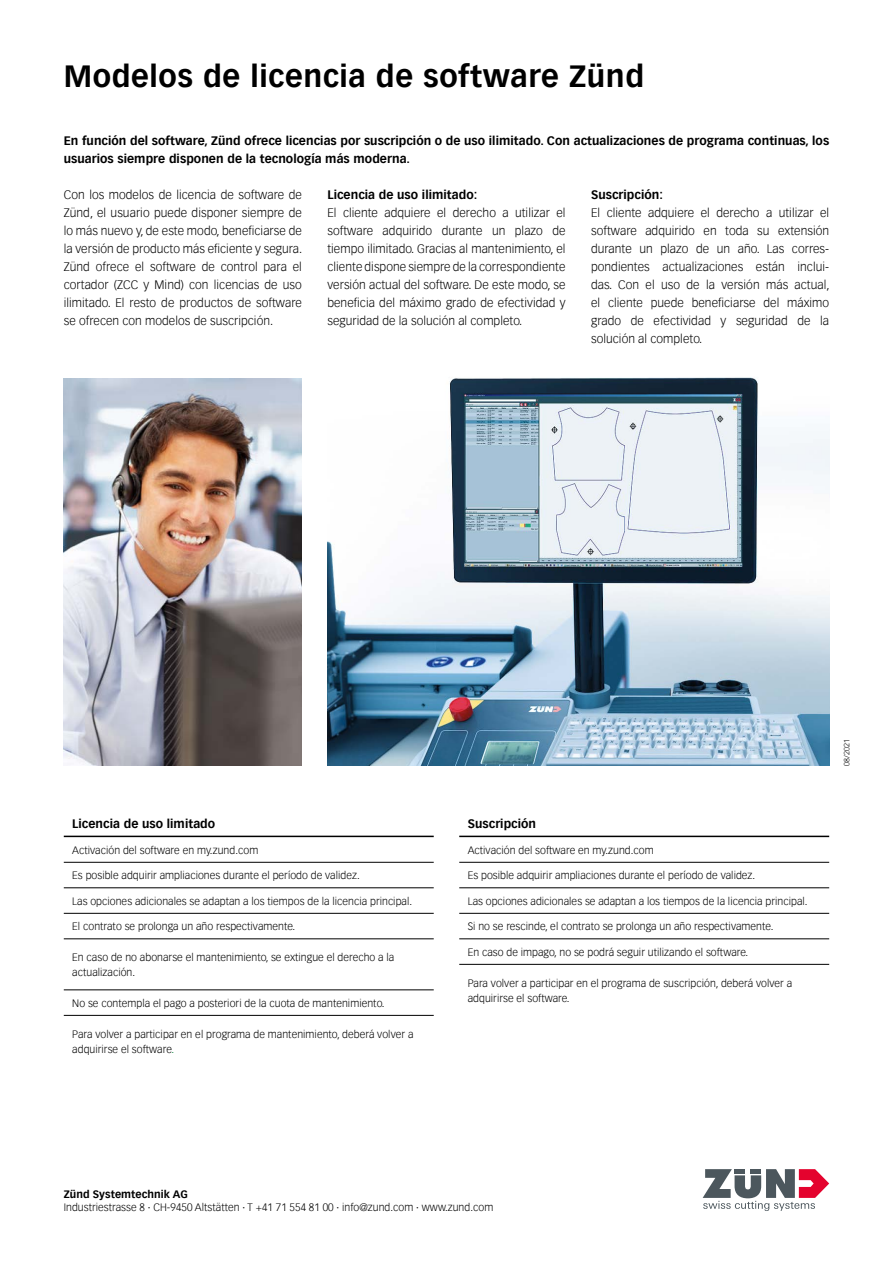
<style>
.page{position:relative;width:893px;height:1263px;background:#fff}
.page>*{position:absolute;margin:0;border:0;box-sizing:border-box;transform-origin:0 0}
.t1{font:700 30px "Vectora Com";letter-spacing:.02em;color:#000}
.t2{font:300 12px/18px "Vectora Com";letter-spacing:.005em;color:#000;text-align:justify}
.t3{font:700 12px/18px "Vectora Com";letter-spacing:.005em;color:#000}
.t4{font:300 10.5px/15px "Vectora Com";letter-spacing:.005em;color:#000}
.t5{font:700 10.5px "Vectora Com";letter-spacing:.005em;color:#000}
.t6{font:300 7.5px "Vectora Com";letter-spacing:.005em;color:#000}
.s1{color:#008237}
</style>
<div class="page">
<svg style="left:703px;top:1169px;width:126px;height:42px"></svg>
<img style="left:327px;top:377px;width:502px;height:389px">
<img style="left:64px;top:379px;width:238px;height:387px">
<hr style="left:64px;top:836px;width:370px;height:1px;background:#000">
<hr style="left:64px;top:862px;width:370px;height:1px;background:#000">
<hr style="left:64px;top:887px;width:370px;height:1px;background:#000">
<hr style="left:64px;top:913px;width:370px;height:1px;background:#000">
<hr style="left:64px;top:938px;width:370px;height:1px;background:#000">
<hr style="left:64px;top:989px;width:370px;height:1px;background:#000">
<hr style="left:64px;top:1015px;width:370px;height:1px;background:#000">
<hr style="left:459px;top:836px;width:370px;height:1px;background:#000">
<hr style="left:459px;top:862px;width:370px;height:1px;background:#000">
<hr style="left:459px;top:887px;width:370px;height:1px;background:#000">
<hr style="left:459px;top:913px;width:370px;height:1px;background:#000">
<hr style="left:459px;top:938px;width:370px;height:1px;background:#000">
<hr style="left:459px;top:964px;width:370px;height:1px;background:#000">
<h1 class="t1" style="left:64px;top:58px;width:582px">Modelos de licencia de software Zünd</h1>
<p class="t3" style="left:64px;top:132px;width:767px">En función del software, Zünd ofrece licencias por suscripción o de uso ilimitado. Con actualizaciones de programa continuas, los usuarios siempre disponen de la tecnología más moderna.</p>
<p class="t2" style="left:64px;top:186px;width:240px">Con los modelos de licencia de software de Zünd, el usuario puede disponer siempre de lo más nuevo y, de este modo, beneficiarse de la versión de producto más eficiente y segura.<br>Zünd ofrece el software de control para el cortador (ZCC y Mind) con licencias de uso ilimitado. El resto de productos de software se ofrecen con modelos de suscripción.</p>
<p class="t3" style="left:327px;top:186px;width:151px">Licencia de uso ilimitado:</p>
<p class="t3" style="left:591px;top:186px;width:74px">Suscripción:</p>
<p class="t2" style="left:591px;top:204px;width:240px">El cliente adquiere el derecho a utilizar el software adquirido en toda su extensión durante un plazo de un año. Las corres&shy;pondientes actualizaciones están inclui&shy;das. Con el uso de la versión más actual, el cliente puede beneficiarse del máximo grado de efectividad y seguridad de la solución al completo.</p>
<p class="t2" style="left:327px;top:204px;width:240px">El cliente adquiere el derecho a utilizar el software adquirido durante un plazo de tiempo ilimitado. Gracias al mantenimiento, el cliente dispone siempre de la correspondiente versión actual del software. De este modo, se beneficia del máximo grado de efectividad y seguridad de la solución al completo.</p>
<p class="t3" style="left:72px;top:815px;width:144px">Licencia de uso limitado</p>
<p class="t4" style="left:72px;top:842px;width:187px">Activación del software en my.zund.com</p>
<p class="t4" style="left:72px;top:868px;width:289px">Es posible adquirir ampliaciones durante el período de validez.</p>
<p class="t4" style="left:72px;top:893px;width:341px">Las opciones adicionales se adaptan a los tiempos de la licencia principal.</p>
<p class="t4" style="left:72px;top:919px;width:225px">El contrato se prolonga un año respectivamente.</p>
<p class="t4" style="left:72px;top:950px;width:324px">En caso de no abonarse el mantenimiento, se extingue el derecho a la actualización.</p>
<p class="t4" style="left:72px;top:995px;width:314px">No se contempla el pago a posteriori de la cuota de mantenimiento.</p>
<p class="t4" style="left:72px;top:1026px;width:343px">Para volver a participar en el programa de mantenimiento, deberá volver a adquirirse el software<span class="s1">.</span></p>
<p class="t3" style="left:468px;top:815px;width:70px">Suscripción</p>
<p class="t4" style="left:468px;top:842px;width:187px">Activación del software en my.zund.com</p>
<p class="t4" style="left:468px;top:868px;width:289px">Es posible adquirir ampliaciones durante el período de validez.</p>
<p class="t4" style="left:468px;top:893px;width:341px">Las opciones adicionales se adaptan a los tiempos de la licencia principal.</p>
<p class="t4" style="left:468px;top:919px;width:307px">Si no se rescinde, el contrato se prolonga un año respectivamente.</p>
<p class="t4" style="left:468px;top:944px;width:282px">En caso de impago, no se podrá seguir utilizando el software.</p>
<p class="t4" style="left:468px;top:975px;width:326px">Para volver a participar en el programa de suscripción, deberá volver a adquirirse el software.</p>
<p class="t6" style="left:842px;top:766px;width:28px;rotate:-90deg">08/2021</p>
<p class="t5" style="left:64px;top:1187px;width:126px">Zünd Systemtechnik AG</p>
<p class="t4" style="left:64px;top:1200px;width:431px">Industriestrasse 8 ∙ CH-9450 Altstätten ∙ T +41 71 554 81 00 ∙ info@zund.com ∙ www.zund.com</p>
</div>
